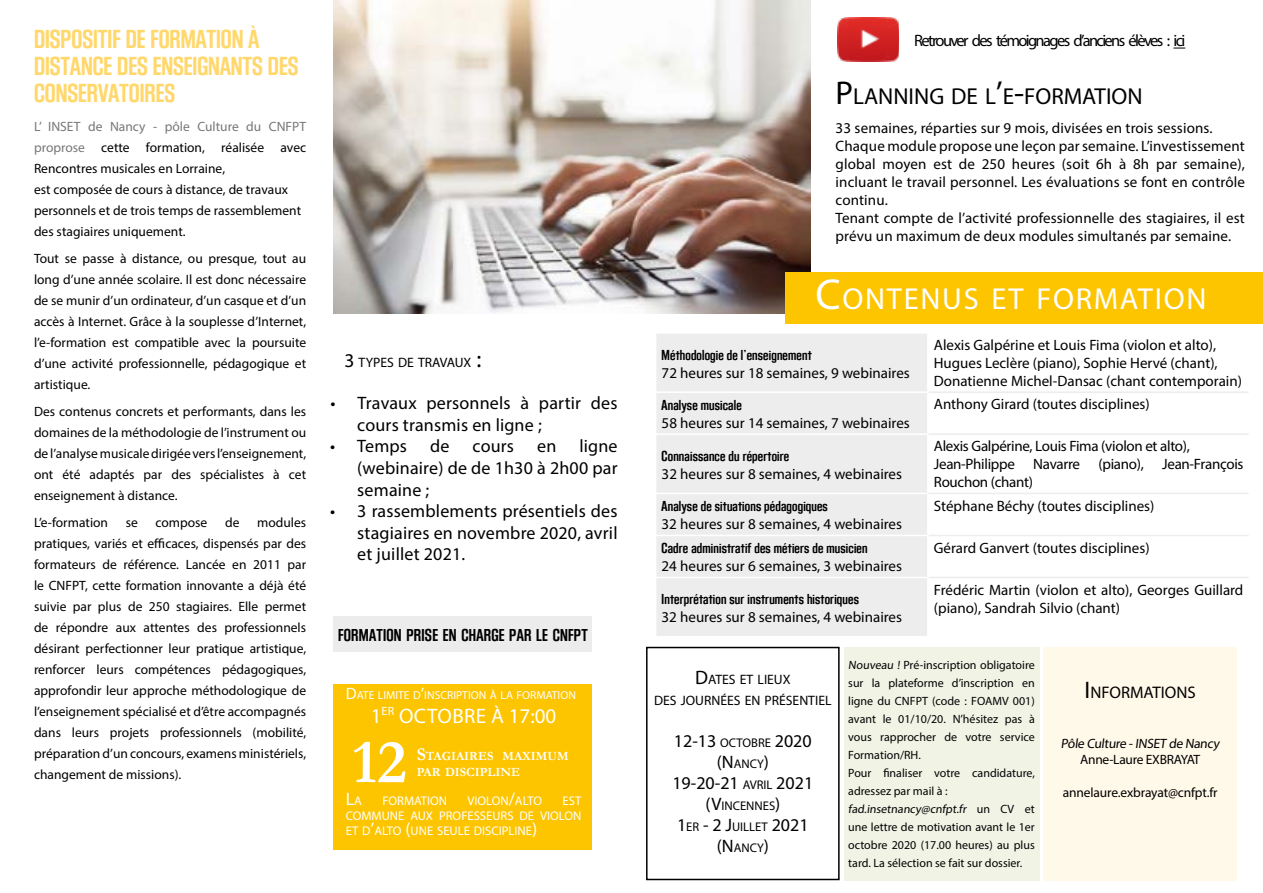
<style>
.page{position:relative;width:1263px;height:893px;background:#fff}
.page>*{position:absolute;margin:0;border:0;box-sizing:border-box;transform-origin:0 0}
.t1{font:700 62.85px "Garamond";color:#fff}
.t2{font:30.45px "Myriad Pro";letter-spacing:.055em;color:#fff}
.t3{font:27px/27px "Block Gothic Bold Cond";color:#ffd76a}
.t4{font:23.1px "Myriad Pro";color:#000}
.t5{font:21px "Myriad Pro";letter-spacing:.02em;color:#fff}
.t6{font:18px/21.6px "Myriad Pro";letter-spacing:.01em;color:#000;text-align:justify}
.t7{font:18px "Myriad Pro";color:#000}
.t8{font:18px "Myriad Pro";color:#fff}
.t9{font:17.85px "Block Gothic Bold Cond";letter-spacing:.015em;color:#000}
.t10{font:16.8px "Myriad Pro";color:#000}
.t11{font:16.5px "Myriad Pro";letter-spacing:-.1em;color:#000}
.t12{font:15px/18px "Myriad Pro";color:#000}
.t13{font:15px "Block Gothic Bold Cond";letter-spacing:.01em;color:#000}
.t14{font:15px/18px "Myriad Pro";letter-spacing:-.02em;color:#000}
.t15{font:13.65px/21px "Myriad Pro";color:#000;text-align:center}
.t16{font:13.5px/21px "Myriad Pro";color:#000;text-align:justify}
.t17{font:13.5px/16.2px "Myriad Pro";letter-spacing:-.02em;color:#000;text-align:center}
.t18{font:12.6px/15px "Myriad Pro";color:#fff;text-align:justify}
.t19{font:700 12.6px/16px "Garamond";color:#fff}
.t20{font:12.6px "Myriad Pro";color:#000}
.t21{font:12px/18px "Myriad Pro";color:#020203}
.t22{font:11.55px "Myriad Pro";color:#fff}
.s1{color:#777776}
.s2{font-size:19.5px}
.s3{font-size:24px}
.s4{font-size:16.5px}
.s5{font-size:18px}
.s6{font-size:12.6px}
.s7{font-size:33px}
.s8{font-size:43.5px}
</style>
<div class="page">
<div style="left:656px;top:334px;width:271px;height:302px;background:#ededed"></div>
<hr style="left:655px;top:391px;width:274px;height:2px;background:#fff">
<hr style="left:655px;top:433px;width:274px;height:2px;background:#fff">
<hr style="left:655px;top:493px;width:274px;height:1px;background:#fff">
<hr style="left:655px;top:535px;width:274px;height:1px;background:#fff">
<hr style="left:655px;top:577px;width:274px;height:1px;background:#fff">
<hr style="left:929px;top:391px;width:320px;height:2px;background:#ededed">
<hr style="left:929px;top:433px;width:320px;height:2px;background:#ededed">
<hr style="left:929px;top:493px;width:320px;height:1px;background:#ededed">
<hr style="left:929px;top:535px;width:320px;height:1px;background:#ededed">
<hr style="left:929px;top:577px;width:320px;height:1px;background:#ededed">
<img style="left:333px;top:0;width:477px;height:314px">
<div style="left:1043px;top:647px;width:194px;height:233px;background:#fff9ea"></div>
<div style="left:844px;top:647px;width:195px;height:233px;background:#f1f4e5"></div>
<svg style="left:1173px;top:48px;width:12px;height:1px"></svg>
<img style="left:838px;top:17px;width:61px;height:44px">
<div style="left:646px;top:647px;width:194px;height:233px;border:2px solid #000"></div>
<div style="left:334px;top:616px;width:258px;height:36px;background:#ececec"></div>
<div style="left:334px;top:684px;width:258px;height:166px;background:#fdc500"></div>
<div style="left:786px;top:272px;width:477px;height:51px;background:#fdc500"></div>
<h3 class="t3" style="left:34px;top:27px;width:266px">DISPOSITIF DE FORMATION À<br>DISTANCE DES ENSEIGNANTS DES<br>CONSERVATOIRES</h3>
<p class="t16" style="left:34px;top:116px;width:274px;text-align:left"><span class="s1">L’ INSET de Nancy - pôle Culture du CNFPT proprose</span> cette formation, réalisée avec Rencontres musicales en Lorraine,<br>est composée de cours à distance, de travaux personnels et de trois temps de rassemblement des stagiaires uniquement.</p>
<p class="t16" style="left:34px;top:248px;width:274px">Tout se passe à distance, ou presque, tout au long d’une année scolaire. Il est donc nécessaire de se munir d’un ordinateur, d’un casque et d’un accès à Internet. Grâce à la souplesse d’Internet, l’e-formation est compatible avec la poursuite d’une activité professionnelle, pédagogique et artistique.</p>
<p class="t16" style="left:34px;top:401px;width:274px">Des contenus concrets et performants, dans les domaines de la méthodologie de l’instrument ou de l’analyse musicale dirigée vers l’enseignement, ont été adaptés par des spécialistes à cet enseignement à distance.</p>
<p class="t16" style="left:34px;top:512px;width:76px">L’e-formation</p>
<p class="t16" style="left:126px;top:512px;width:14px">se</p>
<p class="t16" style="left:155px;top:512px;width:53px">compose</p>
<p class="t16" style="left:225px;top:512px;width:16px">de</p>
<p class="t16" style="left:34px;top:512px;width:274px;text-indent:223px">modules pratiques, variés et efficaces, dispensés par des formateurs de référence. Lancée en 2011 par le CNFPT, cette formation innovante a déjà été suivie par plus de 250 stagiaires. Elle permet de répondre aux attentes des professionnels désirant perfectionner leur pratique artistique, renforcer leurs compétences pédagogiques, approfondir leur approche méthodologique de l’enseignement spécialisé et d’être accompagnés dans leurs projets professionnels (mobilité, préparation d’un concours, examens ministériels, changement de missions).</p>
<p class="t15" style="left:344px;top:351px;width:139px"><span class="s2">3</span> TYPES DE TRAVAUX <span class="s3">:</span></p>
<h3 class="t6" style="left:357px;top:392px;width:262px;text-indent:-27px">• Travaux personnels à partir des cours transmis en ligne ;</h3>
<h3 class="t6" style="left:330px;top:435px;width:78px">• Temps</h3>
<h3 class="t6" style="left:430px;top:435px;width:21px">de</h3>
<h3 class="t6" style="left:473px;top:435px;width:43px">cours</h3>
<h3 class="t6" style="left:537px;top:435px;width:21px">en</h3>
<h3 class="t6" style="left:357px;top:435px;width:262px;text-indent:222px">ligne (webinaire) de de 1h30 à 2h00 par semaine ;</h3>
<h3 class="t6" style="left:357px;top:500px;width:262px;text-indent:-27px">• 3 rassemblements présentiels des stagiaires en novembre 2020, avril et juillet 2021.</h3>
<h3 class="t9" style="left:338px;top:626px;width:251px">FORMATION PRISE EN CHARGE PAR LE CNFPT</h3>
<p class="t22" style="left:346px;top:688px;width:232px"><span class="s4">D</span>ATE LIMITE D<span class="s4">’</span>INSCRIPTION À LA FORMATION</p>
<h3 class="t5" style="left:371px;top:703px;width:187px">1<sup>ER</sup> OCTOBRE À 17:00</h3>
<h1 class="t1" style="left:352px;top:720px;width:56px">12</h1>
<p class="t19" style="left:417px;top:748px;width:153px"><span class="s5">S</span>TAGIAIRES MAXIMUM<br>PAR DISCIPLINE</p>
<h3 class="t8" style="left:346px;top:788px;width:18px">L<span class="s6">A</span></h3>
<p class="t18" style="left:382px;top:793px;width:66px">FORMATION</p>
<p class="t18" style="left:467px;top:793px;width:76px">VIOLON<span class="s5">/</span>ALTO</p>
<p class="t18" style="left:346px;top:793px;width:237px;text-indent:217px">EST COMMUNE AUX PROFESSEURS DE VIOLON ET D<span class="s5">’</span>ALTO <span class="s5">(</span>UNE SEULE DISCIPLINE<span class="s5">)</span></p>
<p class="t11" style="left:914px;top:31px;width:272px">Retrouver des témoignages d’anciens élèves : ici</p>
<h3 class="t4" style="left:836px;top:82px;width:309px"><span class="s7">P</span>LANNING DE L<span class="s7">’</span>E<span class="s7">-</span>FORMATION</h3>
<p class="t12" style="left:836px;top:118px;width:411px">33 semaines, réparties sur 9 mois, divisées en trois sessions.<br>Chaque module propose une leçon par semaine. L’investissement global moyen est de 250 heures (soit 6h à 8h par semaine), incluant le travail personnel. Les évaluations se font en contrôle continu.<br>Tenant compte de l’activité professionnelle des stagiaires, il est prévu un maximum de deux modules simultanés par semaine.</p>
<h2 class="t2" style="left:815px;top:280px;width:393px"><span class="s8">C</span>ONTENUS ET FORMATION</h2>
<p class="t13" style="left:662px;top:347px;width:152px">Méthodologie de l’enseignement</p>
<p class="t12" style="left:662px;top:363px;width:250px">72 heures sur 18 semaines, 9 webinaires</p>
<p class="t13" style="left:662px;top:397px;width:82px">Analyse musicale</p>
<p class="t12" style="left:662px;top:414px;width:250px">58 heures sur 14 semaines, 7 webinaires</p>
<p class="t13" style="left:662px;top:448px;width:129px">Connaissance du répertoire</p>
<p class="t12" style="left:662px;top:465px;width:242px">32 heures sur 8 semaines, 4 webinaires</p>
<p class="t13" style="left:662px;top:499px;width:168px">Analyse de situations pédagogiques</p>
<p class="t12" style="left:662px;top:515px;width:242px">32 heures sur 8 semaines, 4 webinaires</p>
<p class="t13" style="left:662px;top:541px;width:207px">Cadre administratif des métiers de musicien</p>
<p class="t12" style="left:662px;top:557px;width:242px">24 heures sur 6 semaines, 3 webinaires</p>
<p class="t13" style="left:662px;top:591px;width:199px">Interprétation sur instruments historiques</p>
<p class="t12" style="left:662px;top:608px;width:242px">32 heures sur 8 semaines, 4 webinaires</p>
<p class="t12" style="left:934px;top:336px;width:310px">Alexis Galpérine et Louis Fima (violon et alto),<br>Hugues Leclère (piano), Sophie Hervé (chant),<br>Donatienne Michel-Dansac (chant contemporain)</p>
<p class="t12" style="left:934px;top:395px;width:217px">Anthony Girard (toutes disciplines)</p>
<p class="t14" style="left:934px;top:437px;width:311px">Alexis Galpérine, Louis Fima (violon et alto),<br>Jean-Philippe Navarre (piano), Jean-François<br>Rouchon (chant)</p>
<p class="t12" style="left:934px;top:496px;width:222px">Stéphane Béchy (toutes disciplines)</p>
<p class="t12" style="left:934px;top:538px;width:217px">Gérard Ganvert (toutes disciplines)</p>
<p class="t12" style="left:934px;top:580px;width:311px">Frédéric Martin (violon et alto), Georges Guillard (piano), Sandrah Silvio (chant)</p>
<p class="t15" style="left:654px;top:669px;width:179px"><span class="s2">D</span>ATES ET LIEUX<br>DES JOURNÉES EN PRÉSENTIEL</p>
<h3 class="t7" style="left:674px;top:730px;width:139px">12-13 <span class="s6">OCTOBRE</span> 2020</h3>
<p class="t20" style="left:717px;top:756px;width:54px"><span class="s5">(N</span> ANCY<span class="s5">)</span></p>
<h3 class="t7" style="left:672px;top:772px;width:142px">19-20-21 <span class="s6">AVRIL</span> 2021</h3>
<p class="t20" style="left:705px;top:798px;width:76px"><span class="s5">(V</span>INCENNES<span class="s5">)</span></p>
<h3 class="t7" style="left:677px;top:814px;width:133px">1<span class="s6">ER</span> - 2 J<span class="s6">UILLET</span> 2021</h3>
<p class="t20" style="left:717px;top:840px;width:54px"><span class="s5">(N</span> ANCY<span class="s5">)</span></p>
<p class="t21" style="left:848px;top:655px;width:188px">Nouveau ! Pré-inscription obligatoire sur la plateforme d’inscription en ligne du CNFPT (code : FOAMV 001) avant le 01/10/20. N’hésitez pas à vous rapprocher de votre service<br>Formation/RH.<br>Pour finaliser votre candidature, adressez par mail à : fad.insetnancy@cnfpt.fr un CV et une lettre de motivation avant le 1er octobre 2020 (17.00 heures) au plus tard. La sélection se fait sur dossier.</p>
<p class="t10" style="left:1085px;top:682px;width:113px"><span class="s3">I</span> NFORMATIONS</p>
<p class="t17" style="left:1061px;top:735px;width:162px">Pôle Culture -INSET de Nancy<br>Anne-Laure EXBRAYAT</p>
<p class="t16" style="left:1063px;top:782px;width:156px">annelaure.exbrayat@cnfpt.fr</p>
</div>
